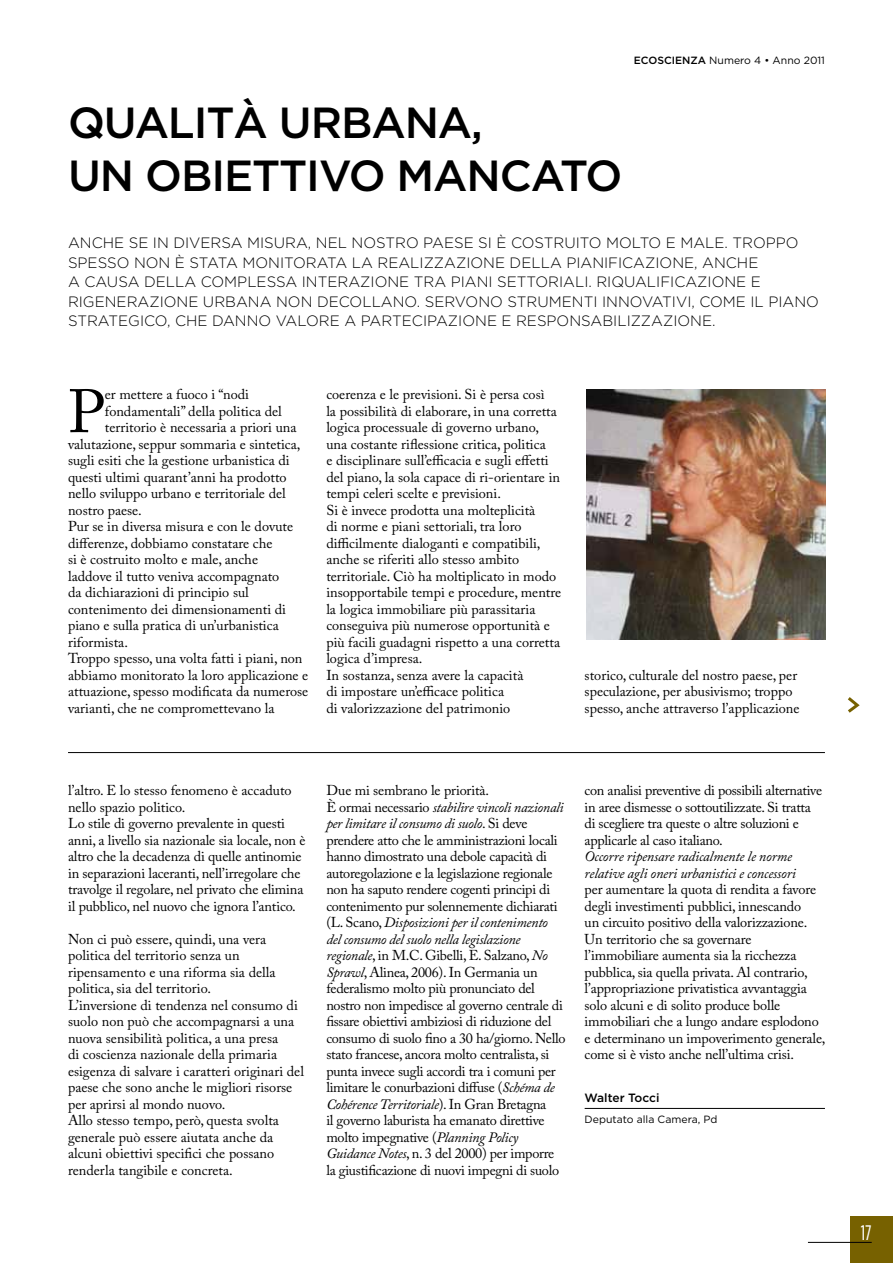
<style>
.page{position:relative;width:893px;height:1263px;background:#fff}
.page>*{position:absolute;margin:0;border:0;box-sizing:border-box;transform-origin:0 0}
.t1{font:60.6px "Adobe Caslon Pro";color:#000}
.t2{font:500 43.5px/52.5px "Gotham";letter-spacing:.175em;color:#000}
.t3{font:21px "Gotham Condensed";color:#fff}
.t4{font:300 15px/19.5px "Gotham";color:#000}
.t5{font:300 15px "Gotham";letter-spacing:.165em;color:#000}
.t6{font:300 15px "Gotham";letter-spacing:.07em;color:#000}
.t7{font:14.25px/16.5px "Adobe Caslon Pro";color:#000}
.t8{font:14.25px/16.5px "Adobe Caslon Pro";letter-spacing:-.02em;color:#000}
.t9{font:italic 14.25px/16.5px "Adobe Caslon Pro";letter-spacing:-.01em;color:#000}
.t10{font:500 12px "Gotham";color:#000}
.t11{font:10.5px "Gotham";color:#000}
.s1{font-weight:500}
.s2{font-style:italic}
</style>
<div class="page">
<div style="left:850px;top:1216px;width:43px;height:47px;background:#776100"></div>
<hr style="left:808px;top:1242px;width:64px;height:1px;background:#000">
<hr style="left:585px;top:1108px;width:240px;height:1px;background:#000">
<hr style="left:68px;top:752px;width:757px;height:1px;background:#000">
<svg style="left:848px;top:697px;width:12px;height:16px"></svg>
<img style="left:587px;top:389px;width:239px;height:251px">
<h2 class="t2" style="left:68px;top:96px;width:226px">QUALITÀ URB</h2>
<h2 class="t2" style="left:68px;top:96px;width:556px;text-indent:303px">ANA,<br>U N OBIETTIVO MANCATO</h2>
<p class="t11" style="left:634px;top:55px;width:193px"><span class="s1">ECOSCIENZA</span> Numero 4 • Anno 2011</p>
<p class="t4" style="left:68px;top:233px;width:732px;text-indent:284px">N OSTRO PAESE SI È COSTRU ITO MOLTO E MALE. TROPPO<br>SPESSO N ON È STATA MON ITORATA LA REALIZZAZIONE DELL</p>
<p class="t4" style="left:68px;top:233px;width:24px">ANCHE</p>
<p class="t4" style="left:129px;top:233px;width:198px">SE IN DIVERSA MISURA, NEL</p>
<p class="t4" style="left:550px;top:252px;width:176px">A PIAN IFICAZIONE, ANCHE</p>
<p class="t4" style="left:68px;top:272px;width:87px">A CAUSA DELL</p>
<p class="t4" style="left:184px;top:272px;width:63px">A COMPLE</p>
<p class="t4" style="left:267px;top:272px;width:50px">SSA INTE</p>
<p class="t4" style="left:338px;top:272px;width:180px">RAZIONE TRA PIAN I SETT</p>
<p class="t5" style="left:535px;top:274px;width:224px">ORIALI. RIQUALIFICAZIONE E</p>
<p class="t4" style="left:68px;top:291px;width:27px">RIGENE</p>
<p class="t4" style="left:127px;top:291px;width:202px">RAZIONE URBANA NON DEC</p>
<p class="t4" style="left:350px;top:291px;width:223px">OLLANO. SERVONO STRU MENT</p>
<p class="t6" style="left:593px;top:293px;width:227px">I INNOVATIVI, COME IL PIANO</p>
<p class="t4" style="left:68px;top:311px;width:52px">ST RATEG</p>
<p class="t4" style="left:140px;top:311px;width:47px">ICO, CHE</p>
<p class="t4" style="left:212px;top:311px;width:191px">DANNO VALORE A PARTEC</p>
<p class="t4" style="left:423px;top:311px;width:294px">IPAZIONE E RESPONSABILIZZAZIONE.</p>
<h1 class="t1" style="left:68px;top:376px;width:38px">P</h1>
<p class="t7" style="left:105px;top:386px;width:146px">er mettere a fuoco i “nodi</p>
<p class="t7" style="left:105px;top:402px;width:179px">fondamentali” della politica del</p>
<p class="t7" style="left:105px;top:419px;width:193px">territorio è necessaria a priori una</p>
<p class="t7" style="left:68px;top:435px;width:234px">valutazione, seppur sommaria e sintetica,</p>
<p class="t7" style="left:68px;top:452px;width:223px">sugli esiti che la gestione urbanistica di</p>
<p class="t7" style="left:68px;top:468px;width:220px">questi ultimi quarant’anni ha prodotto</p>
<p class="t7" style="left:68px;top:485px;width:219px">nello sviluppo urbano e territoriale del</p>
<p class="t7" style="left:68px;top:501px;width:75px">nostro paese.</p>
<p class="t7" style="left:68px;top:518px;width:227px">Pur se in diversa misura e con le dovute</p>
<p class="t7" style="left:68px;top:534px;width:206px">differenze, dobbiamo constatare che</p>
<p class="t7" style="left:68px;top:551px;width:192px">si è costruito molto e male, anche</p>
<p class="t7" style="left:68px;top:567px;width:213px">laddove il tutto veniva accompagnato</p>
<p class="t7" style="left:68px;top:584px;width:182px">da dichiarazioni di principio sul</p>
<p class="t7" style="left:68px;top:600px;width:220px">contenimento dei dimensionamenti di</p>
<p class="t7" style="left:68px;top:617px;width:212px">piano e sulla pratica di un’urbanistica</p>
<p class="t7" style="left:68px;top:633px;width:61px">riformista.</p>
<p class="t7" style="left:68px;top:650px;width:236px">Troppo spesso, una volta fatti i piani, non</p>
<p class="t7" style="left:68px;top:666px;width:242px">abbiamo monitorato la loro applicazione e</p>
<p class="t7" style="left:68px;top:683px;width:242px">attuazione, spesso modificata da numerose</p>
<p class="t7" style="left:68px;top:699px;width:208px">varianti, che ne compromettevano la</p>
<p class="t7" style="left:326px;top:386px;width:236px">coerenza e le previsioni. Si è persa così<br>la possibilità di elaborare, in una corretta logica processuale di governo urbano, una costante riflessione critica, politica<br>e disciplinare sull’efficacia e sugli effetti del piano, la sola capace di ri-orientare in tempi celeri scelte e previsioni.<br>Si è invece prodotta una molteplicità<br>di norme e piani settoriali, tra loro difficilmente dialoganti e compatibili, anche se riferiti allo stesso ambito territoriale. Ciò ha moltiplicato in modo insopportabile tempi e procedure, mentre la logica immobiliare più parassitaria conseguiva più numerose opportunità e più facili guadagni rispetto a una corretta logica d’impresa.<br>In sostanza, senza avere la capacità<br>di impostare un’efficace politica<br>di valorizzazione del patrimonio</p>
<p class="t7" style="left:585px;top:666px;width:216px">storico, culturale del nostro paese, per speculazione, per abusivismo; troppo spesso, anche attraverso l’applicazione</p>
<p class="t7" style="left:68px;top:782px;width:239px">l’altro. E lo stesso fenomeno è accaduto nello spazio politico.<br>Lo stile di governo prevalente in questi anni, a livello sia nazionale sia locale, non è altro che la decadenza di quelle antinomie in separazioni laceranti, nell’irregolare che travolge il regolare, nel privato che elimina il pubblico, nel nuovo che ignora l’antico.</p>
<p class="t7" style="left:68px;top:930px;width:237px">Non ci può essere, quindi, una vera politica del territorio senza un ripensamento e una riforma sia della politica, sia del territorio.<br>L’inversione di tendenza nel consumo di suolo non può che accompagnarsi a una nuova sensibilità politica, a una presa<br>di coscienza nazionale della primaria esigenza di salvare i caratteri originari del paese che sono anche le migliori risorse per aprirsi al mondo nuovo.<br>Allo stesso tempo, però, questa svolta generale può essere aiutata anche da alcuni obiettivi specifici che possano renderla tangibile e concreta.</p>
<p class="t8" style="left:326px;top:782px;width:241px">Due mi sembrano le priorità.<br>È ormai necessario <span class="s2">stabilire vincoli nazionali per limitare il consumo di suolo</span>. Si deve prendere atto che le amministrazioni locali hanno dimostrato una debole capacità di autoregolazione e la legislazione regionale non ha saputo rendere cogenti principi di contenimento pur solennemente dichiarati (L. Scano, <span class="s2">Disposizioni per il contenimento del consumo del suolo nella legislazione regionale</span>, in M.C. Gibelli, E. Salzano, <span class="s2">No Sprawl</span>, Alinea, 2006). In Germania un federalismo molto più pronunciato del nostro non impedisce al governo centrale di fissare obiettivi ambiziosi di riduzione del consumo di suolo fino a 30 ha/giorno. Nello stato francese, ancora molto centralista, si punta invece sugli accordi tra i comuni per limitare le conurbazioni diffuse (<span class="s2">Schéma de Cohérence Territoriale</span>). In Gran Bretagna<br>il governo laburista ha emanato direttive molto impegnative (<span class="s2">Planning Policy Guidance Notes</span>, n. 3 del 2000) per imporre la giustificazione di nuovi impegni di suolo</p>
<p class="t8" style="left:585px;top:782px;width:239px">con analisi preventive di possibili alternative in aree dismesse o sottoutilizzate. Si tratta di scegliere tra queste o altre soluzioni e applicarle al caso italiano.</p>
<p class="t9" style="left:585px;top:848px;width:213px">Occorre ripensare radicalmente le norme relative agli oneri urbanistici e concessori</p>
<p class="t7" style="left:585px;top:881px;width:242px">per aumentare la quota di rendita a favore degli investimenti pubblici, innescando<br>un circuito positivo della valorizzazione.<br>Un territorio che sa governare l’immobiliare aumenta sia la ricchezza pubblica, sia quella privata. Al contrario, l’appropriazione privatistica avvantaggia solo alcuni e di solito produce bolle immobiliari che a lungo andare esplodono e determinano un impoverimento generale, come si è visto anche nell’ultima crisi.</p>
<p class="t10" style="left:585px;top:1091px;width:76px">WALTER TOCCI</p>
<p class="t11" style="left:585px;top:1114px;width:134px">Deputato alla Camera, Pd</p>
<h3 class="t3" style="left:861px;top:1221px;width:13px">17</h3>
</div>
